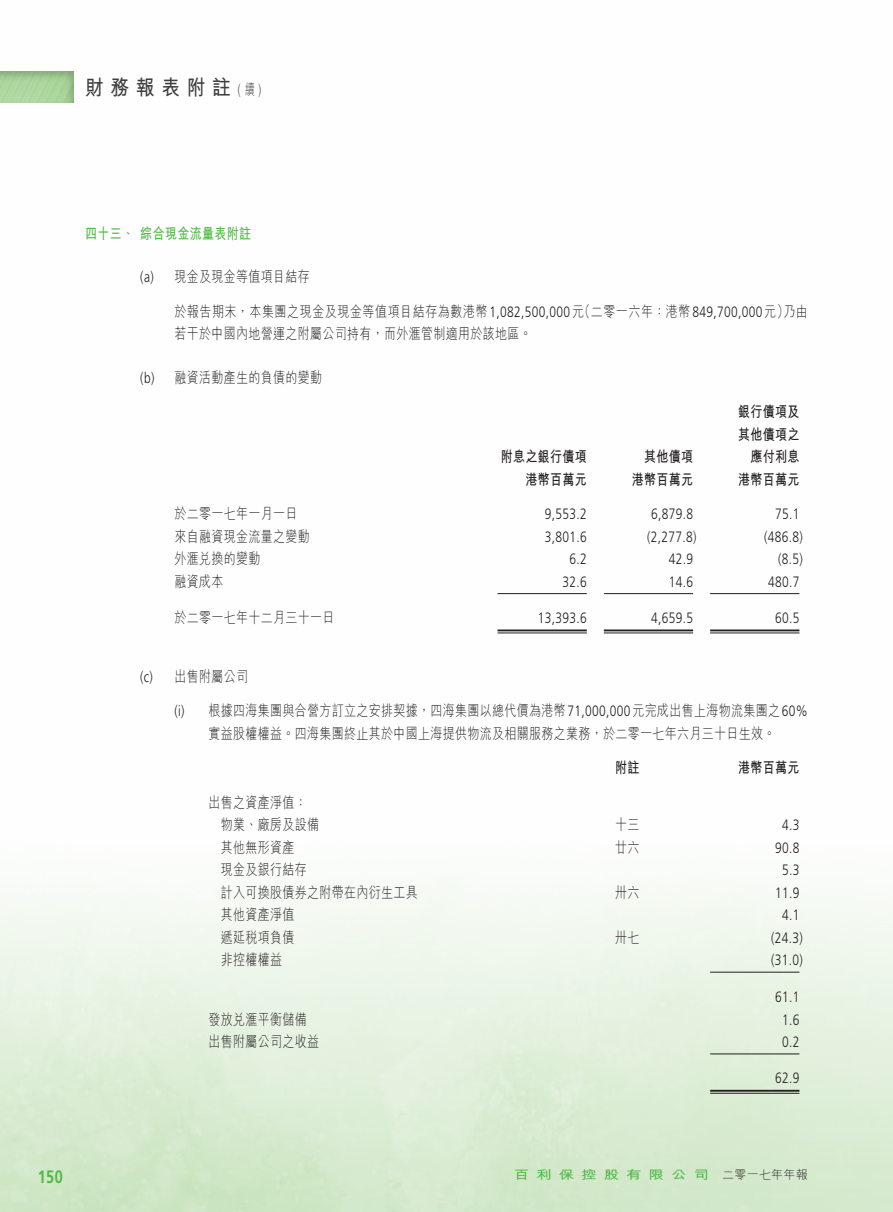
<style>
.page{position:relative;width:893px;height:1212px;background:#fff}
.page>*{position:absolute;margin:0;border:0;box-sizing:border-box;transform-origin:0 0}
.t1{font:700 21px "M Hei HK";letter-spacing:.36em;color:#3e3e3f;scale:.89 1}
.t2{font:700 18px "Frutiger LT Std";color:#51b948;scale:.8 1}
._1__內文{font:300 15px/22.5px "M Hei HK";letter-spacing:.03em;color:#231f20;scale:.8 1}
._1__內文-2{font:300 15px "Frutiger LT Std";letter-spacing:.03em;color:#231f20;scale:.8 1}
._1__內文-3{font:700 15px "M Hei HK";letter-spacing:.03em;color:#231f20;scale:.8 1}
._3__標題{font:700 15px "M Hei HK";letter-spacing:.03em;color:#51b948;scale:.8 1}
.t3{font:700 12px "M Hei HK";letter-spacing:.45em;color:#51b948;scale:1.29 1}
.s1{font-family:"Frutiger LT Std";font-weight:300;font-size:15px}
.s2{font-weight:300;font-size:15px}
.s3{font-family:"Frutiger LT Std"}
.s4{font-weight:300;color:#231f20}
</style>
<div class="page">
<div style="left:0;top:61px;width:87px;height:42px;background:#231f20;opacity:.25"></div>
<hr style="left:497px;top:593px;width:90px;height:1px;background:#231f20">
<hr style="left:604px;top:593px;width:89px;height:1px;background:#231f20">
<hr style="left:710px;top:593px;width:89px;height:1px;background:#231f20">
<hr style="left:497px;top:629px;width:90px;height:2px;background:#231f20">
<hr style="left:497px;top:633px;width:90px;height:1px;background:#231f20">
<hr style="left:604px;top:629px;width:89px;height:2px;background:#231f20">
<hr style="left:604px;top:633px;width:89px;height:1px;background:#231f20">
<hr style="left:710px;top:629px;width:89px;height:2px;background:#231f20">
<hr style="left:710px;top:633px;width:89px;height:1px;background:#231f20">
<hr style="left:710px;top:972px;width:89px;height:1px;background:#231f20">
<hr style="left:710px;top:1053px;width:89px;height:1px;background:#231f20">
<hr style="left:710px;top:1090px;width:89px;height:2px;background:#231f20">
<hr style="left:710px;top:1093px;width:89px;height:1px;background:#231f20">
<h1 class="t1" style="left:85px;top:72px;width:199px">財務報表附註 <span class="s1">(</span> <span class="s2">續</span><span class="s1">)</span></h1>
<p class="_3__標題" style="left:85px;top:222px;width:209px">四十三、綜合現金流量表附註</p>
<p class="_1__內文" style="left:140px;top:265px;width:213px"><span class="s3">(a)</span> 現金及現金等值項目結存</p>
<p class="_1__內文" style="left:174px;top:300px;width:793px">於報告期末，本集團之現金及現金等值項目結存為數港幣<span class="s3">1,082,500,000</span>元（二零一六年：港幣<span class="s3">849,700,000</span>元）乃由若干於中國內地營運之附屬公司持有，而外滙管制適用於該地區。</p>
<p class="_1__內文" style="left:140px;top:366px;width:229px"><span class="s3">(b)</span> 融資活動產生的負債的變動</p>
<p class="_1__內文-3" style="left:501px;top:446px;width:109px">附息之銀行債項</p>
<p class="_1__內文-3" style="left:644px;top:446px;width:63px">其他債項</p>
<p class="_1__內文-3" style="left:738px;top:401px;width:78px">銀行債項及</p>
<p class="_1__內文-3" style="left:738px;top:423px;width:78px">其他債項之</p>
<p class="_1__內文-3" style="left:750px;top:446px;width:63px">應付利息</p>
<p class="_1__內文-3" style="left:525px;top:468px;width:78px">港幣百萬元</p>
<p class="_1__內文-3" style="left:632px;top:468px;width:78px">港幣百萬元</p>
<p class="_1__內文-3" style="left:738px;top:468px;width:78px">港幣百萬元</p>
<p class="_1__內文" style="left:174px;top:502px;width:155px">於二零一七年一月一日</p>
<p class="_1__內文-2" style="left:545px;top:506px;width:54px">9,553.2</p>
<p class="_1__內文-2" style="left:651px;top:506px;width:54px">6,879.8</p>
<p class="_1__內文-2" style="left:775px;top:506px;width:32px">75.1</p>
<p class="_1__內文" style="left:174px;top:525px;width:171px">來自融資現金流量之變動</p>
<p class="_1__內文-2" style="left:545px;top:528px;width:54px">3,801.6</p>
<p class="_1__內文-2" style="left:647px;top:528px;width:63px">(2,277.8)</p>
<p class="_1__內文-2" style="left:764px;top:528px;width:50px">(486.8)</p>
<p class="_1__內文" style="left:174px;top:547px;width:109px">外滙兌換的變動</p>
<p class="_1__內文-2" style="left:569px;top:551px;width:23px">6.2</p>
<p class="_1__內文-2" style="left:669px;top:551px;width:32px">42.9</p>
<p class="_1__內文-2" style="left:778px;top:551px;width:32px">(8.5)</p>
<p class="_1__內文" style="left:174px;top:570px;width:63px">融資成本</p>
<p class="_1__內文-2" style="left:562px;top:573px;width:32px">32.6</p>
<p class="_1__內文-2" style="left:669px;top:573px;width:32px">14.6</p>
<p class="_1__內文-2" style="left:768px;top:573px;width:41px">480.7</p>
<p class="_1__內文" style="left:174px;top:606px;width:202px">於二零一七年十二月三十一日</p>
<p class="_1__內文-2" style="left:538px;top:609px;width:63px">13,393.6</p>
<p class="_1__內文-2" style="left:651px;top:609px;width:54px">4,659.5</p>
<p class="_1__內文-2" style="left:775px;top:609px;width:32px">60.5</p>
<p class="_1__內文" style="left:140px;top:665px;width:136px"><span class="s3">(c)</span> 出售附屬公司</p>
<p class="_1__內文" style="left:174px;top:699px;width:793px;text-align:center"><span class="s3">(i)</span> 根據四海集團與合營方訂立之安排契據，四海集團以總代價為港幣<span class="s3">71,000,000</span>元完成出售上海物流集團之<span class="s3">60%</span>實益股權權益。四海集團終止其於中國上海提供物流及相關服務之業務，於二零一七年六月三十日生效。</p>
<p class="_1__內文-3" style="left:615px;top:757px;width:32px">附註</p>
<p class="_1__內文-3" style="left:738px;top:757px;width:78px">港幣百萬元</p>
<p class="_1__內文" style="left:208px;top:791px;width:124px">出售之資產淨值：</p>
<p class="_1__內文" style="left:221px;top:813px;width:124px">物業、廠房及設備</p>
<p class="_1__內文" style="left:615px;top:813px;width:32px">十三</p>
<p class="_1__內文-2" style="left:782px;top:817px;width:23px">4.3</p>
<p class="_1__內文" style="left:221px;top:836px;width:94px">其他無形資產</p>
<p class="_1__內文" style="left:615px;top:836px;width:32px">廿六</p>
<p class="_1__內文-2" style="left:775px;top:839px;width:32px">90.8</p>
<p class="_1__內文" style="left:221px;top:858px;width:109px">現金及銀行結存</p>
<p class="_1__內文-2" style="left:782px;top:862px;width:23px">5.3</p>
<p class="_1__內文" style="left:221px;top:881px;width:248px">計入可換股債券之附帶在內衍生工具</p>
<p class="_1__內文" style="left:615px;top:881px;width:32px">卅六</p>
<p class="_1__內文-2" style="left:775px;top:884px;width:32px">11.9</p>
<p class="_1__內文" style="left:221px;top:903px;width:94px">其他資產淨值</p>
<p class="_1__內文-2" style="left:782px;top:907px;width:23px">4.1</p>
<p class="_1__內文" style="left:221px;top:926px;width:94px">遞延稅項負債</p>
<p class="_1__內文" style="left:615px;top:926px;width:32px">卅七</p>
<p class="_1__內文-2" style="left:771px;top:929px;width:41px">(24.3)</p>
<p class="_1__內文" style="left:221px;top:948px;width:78px">非控權權益</p>
<p class="_1__內文-2" style="left:771px;top:952px;width:41px">(31.0)</p>
<p class="_1__內文-2" style="left:775px;top:988px;width:32px">61.1</p>
<p class="_1__內文" style="left:208px;top:1008px;width:124px">發放兌滙平衡儲備</p>
<p class="_1__內文-2" style="left:782px;top:1011px;width:23px">1.6</p>
<p class="_1__內文" style="left:208px;top:1030px;width:140px">出售附屬公司之收益</p>
<p class="_1__內文-2" style="left:782px;top:1033px;width:23px">0.2</p>
<p class="_1__內文-2" style="left:775px;top:1070px;width:32px">62.9</p>
<p class="t2" style="left:38px;top:1165px;width:33px">150</p>
<p class="t3" style="left:514px;top:1166px;width:229px">百利保控股有限公司 <span class="s4">二零一七年年報</span></p>
</div>
